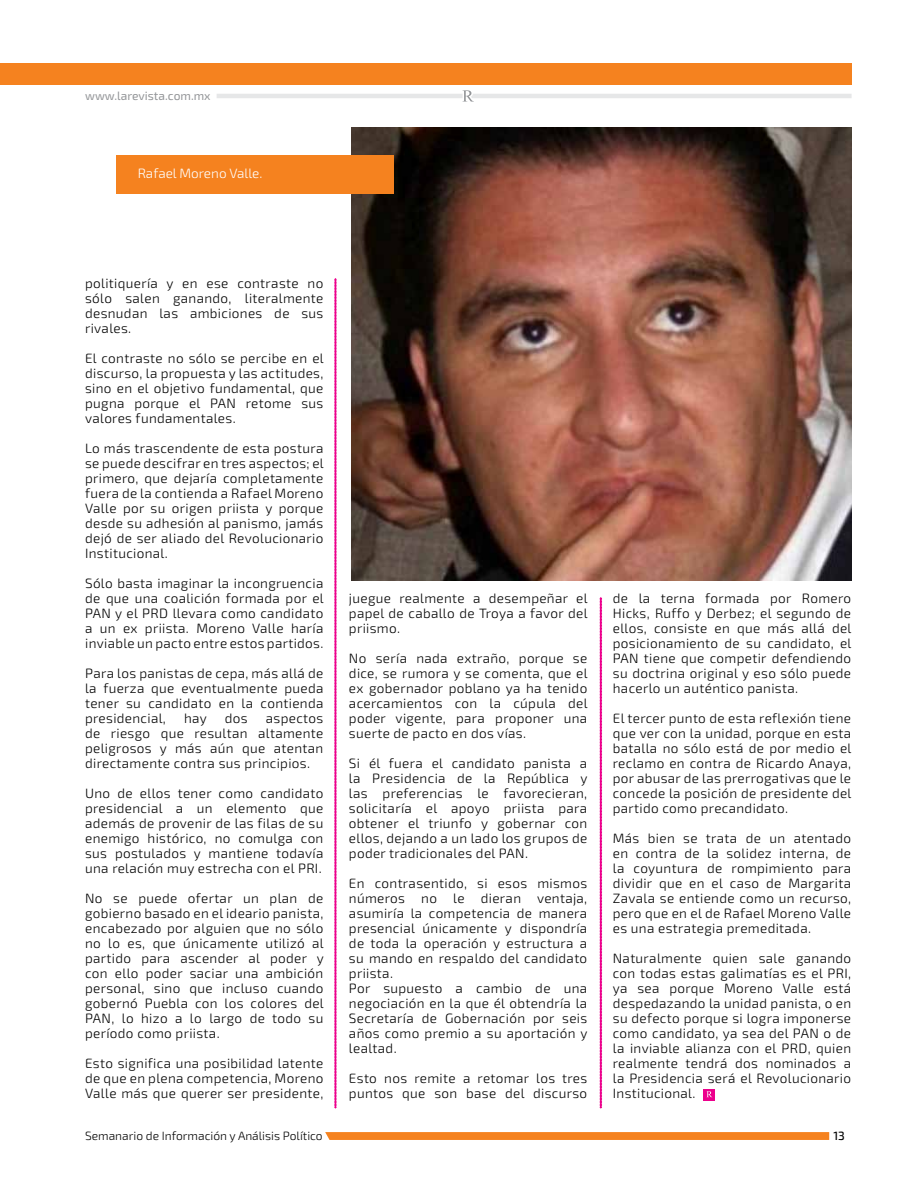
<style>
.page{position:relative;width:915px;height:1191px;background:#fff}
.page>*{position:absolute;margin:0;border:0;box-sizing:border-box;transform-origin:0 0}
.t1{font:300 13.5px/15px "Exo 2";letter-spacing:.025em;color:#000;text-align:justify}
.t2{font:300 13.5px "Exo 2";color:#fff}
.t3{font:300 12px "Exo 2";color:#000}
.t4{font:12px "Exo 2";color:#939598}
.t5{font:500 12px "Exo 2";color:#000}
</style>
<div class="page">
<hr style="left:474px;top:94px;width:377px;height:4px;background:#e6e7e8">
<hr style="left:216px;top:94px;width:258px;height:4px;background:#e6e7e8">
<svg style="left:462px;top:90px;width:12px;height:12px"></svg>
<svg style="left:325px;top:1132px;width:503px;height:8px;background:#f58423"></svg>
<div style="left:0;top:64px;width:850px;height:21px;background:#f5821f"></div>
<div style="left:703px;top:1089px;width:11px;height:11px;background:#ec008c"></div>
<svg style="left:706px;top:1091px;width:6px;height:6px"></svg>
<svg style="left:334px;top:278px;width:2px;height:830px;background:#f03ba6"></svg>
<svg style="left:599px;top:597px;width:2px;height:511px"></svg>
<img style="left:351px;top:128px;width:499px;height:453px">
<div style="left:117px;top:155px;width:276px;height:38px;background:#f5821f"></div>
<p class="t4" style="left:85px;top:89px;width:127px">www.larevista.com.mx</p>
<p class="t2" style="left:138px;top:165px;width:126px">Rafael Moreno Valle.</p>
<p class="t1" style="left:85px;top:276px;width:240px">politiquería y en ese contraste no sólo salen ganando, literalmente desnudan las ambiciones de sus rivales.</p>
<p class="t1" style="left:85px;top:351px;width:240px">El contraste no sólo se percibe en el discurso, la propuesta y las actitudes, sino en el objetivo fundamental, que pugna porque el PAN retome sus valores fundamentales.</p>
<p class="t1" style="left:85px;top:441px;width:240px">Lo más trascendente de esta postura se puede descifrar en tres aspectos; el primero, que dejaría completamente fuera de la contienda a Rafael Moreno Valle por su origen priista y porque desde su adhesión al panismo, jamás dejó de ser aliado del Revolucionario Institucional.</p>
<p class="t1" style="left:85px;top:576px;width:240px">Sólo basta imaginar la incongruencia de que una coalición formada por el PAN y el PRD llevara como candidato a un ex priista. Moreno Valle haría inviable un pacto entre estos partidos.</p>
<p class="t1" style="left:85px;top:666px;width:240px">Para los panistas de cepa, más allá de la fuerza que eventualmente pueda tener su candidato en la contienda presidencial,</p>
<p class="t1" style="left:184px;top:711px;width:24px">hay</p>
<p class="t1" style="left:225px;top:711px;width:24px">dos</p>
<p class="t1" style="left:85px;top:711px;width:240px;text-indent:181px">aspectos de riesgo que resultan altamente peligrosos y más aún que atentan directamente contra sus principios.</p>
<p class="t1" style="left:85px;top:786px;width:240px">Uno de ellos tener como candidato presidencial a un elemento que además de provenir de las filas de su enemigo histórico, no comulga con sus postulados y mantiene todavía una relación muy estrecha con el PRI.</p>
<p class="t1" style="left:85px;top:891px;width:240px">No se puede ofertar un plan de gobierno basado en el ideario panista, encabezado por alguien que no sólo no lo es, que únicamente utilizó al partido para ascender al poder y con ello poder saciar una ambición personal, sino que incluso cuando gobernó Puebla con los colores del PAN, lo hizo a lo largo de todo su período como priista.</p>
<p class="t1" style="left:85px;top:1056px;width:240px">Esto significa una posibilidad latente de que en plena competencia, Moreno Valle más que querer ser presidente,</p>
<p class="t3" style="left:85px;top:1128px;width:239px">Semanario de Información y Análisis Político</p>
<p class="t1" style="left:349px;top:591px;width:240px">juegue realmente a desempeñar el papel de caballo de Troya a favor del priismo.</p>
<p class="t1" style="left:349px;top:651px;width:240px">No sería nada extraño, porque se dice, se rumora y se comenta, que el ex gobernador poblano ya ha tenido acercamientos con la cúpula del poder vigente, para proponer una suerte de pacto en dos vías.</p>
<p class="t1" style="left:349px;top:756px;width:240px">Si él fuera el candidato panista a la Presidencia de la República y las preferencias le favorecieran, solicitaría el apoyo priista para obtener el triunfo y gobernar con ellos, dejando a un lado los grupos de poder tradicionales del PAN.</p>
<p class="t1" style="left:349px;top:876px;width:240px;text-align:left">En contrasentido, si esos mismos números no le dieran ventaja, asumiría la competencia de manera presencial únicamente y dispondría de toda la operación y estructura a su mando en respaldo del candidato priista.<br>Por supuesto a cambio de una negociación en la que él obtendría la<br>Secretaría de Gobernación por seis años como premio a su aportación y lealtad.</p>
<p class="t1" style="left:349px;top:1071px;width:240px">Esto nos remite a retomar los tres puntos que son base del discurso</p>
<p class="t1" style="left:612px;top:591px;width:240px">de la terna formada por Romero Hicks, Ruffo y Derbez; el segundo de ellos, consiste en que más allá del posicionamiento de su candidato, el PAN tiene que competir defendiendo su doctrina original y eso sólo puede hacerlo un auténtico panista.</p>
<p class="t1" style="left:612px;top:711px;width:240px">El tercer punto de esta reflexión tiene que ver con la unidad, porque en esta batalla no sólo está de por medio el reclamo en contra de Ricardo Anaya, por abusar de las prerrogativas que le concede la posición de presidente del partido como precandidato.</p>
<p class="t1" style="left:612px;top:831px;width:240px">Más bien se trata de un atentado en contra de la solidez interna, de la coyuntura de rompimiento para dividir que en el caso de Margarita Zavala se entiende como un recurso, pero que en el de Rafael Moreno Valle es una estrategia premeditada.</p>
<p class="t1" style="left:612px;top:951px;width:240px">Naturalmente quien sale ganando con todas estas galimatías es el PRI, ya sea porque Moreno Valle está despedazando la unidad panista, o en su defecto porque si logra imponerse como candidato, ya sea del PAN o de la inviable alianza con el PRD, quien realmente tendrá dos nominados a la Presidencia será el Revolucionario Institucional.</p>
<p class="t5" style="left:833px;top:1128px;width:13px">13</p>
</div>
